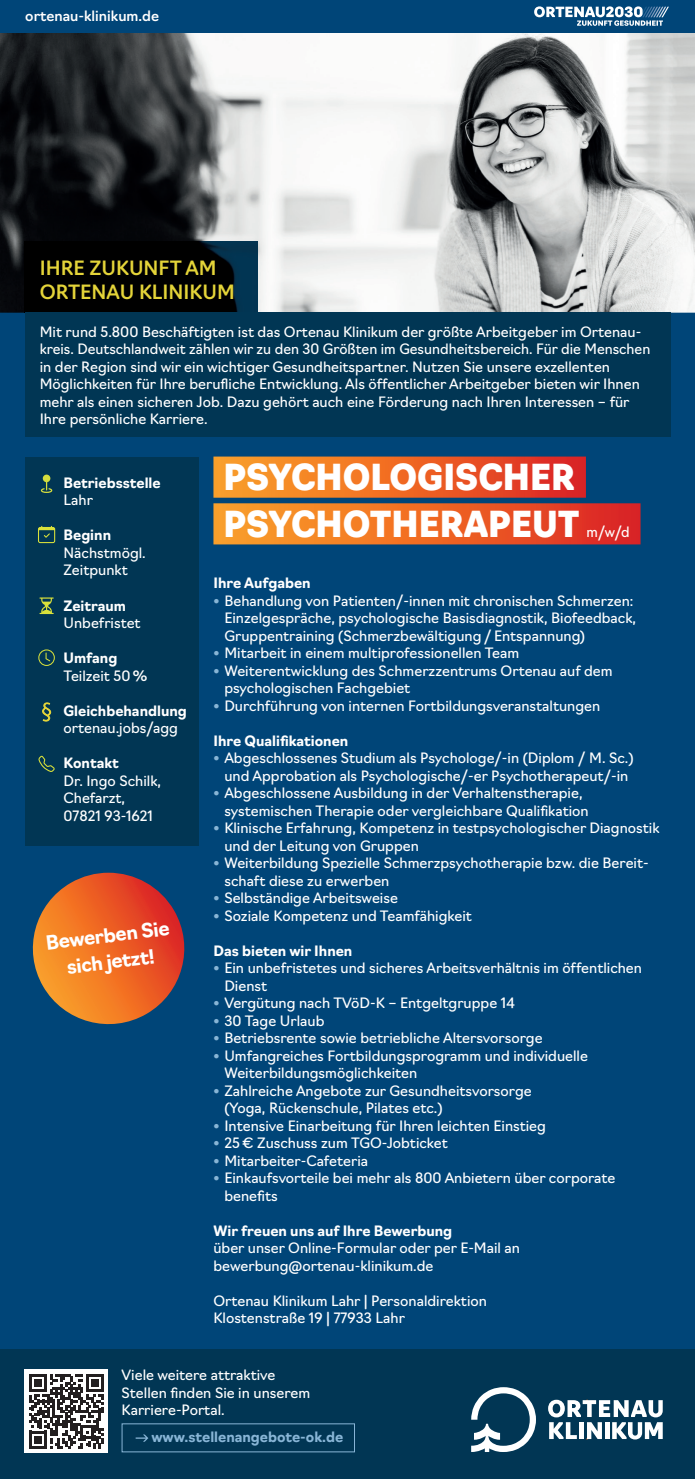
<style>
.page{position:relative;width:695px;height:1479px;background:#fff}
.page>*{position:absolute;margin:0;border:0;box-sizing:border-box;transform-origin:0 0}
.t1{font:900 35px/46.7px "Navigo";color:#fff}
.t2{font:500 19.25px/24.5px "Navigo";color:#e4d439}
.t3{font:700 19.25px/26.2px "Navigo";color:#fff;text-align:center}
.t4{font:14px/17.5px "Navigo";color:#fff}
.t5{font:700 14px "Navigo";color:#fff}
.t6{font:700 14px "Navigo";color:#88b5d6}
.t7{font:500 14px "Navigo";color:#fff}
.s1{font-family:"Dax Pro";font-weight:700;font-stretch:expanded;color:#88b5d6}
</style>
<div class="page">
<div style="left:0;top:313px;width:694px;height:1058px;background:#004578"></div>
<img style="left:0;top:32px;width:694px;height:281px">
<div style="left:213px;top:456px;width:373px;height:41px;background:linear-gradient(to right,#fda728,#dd2523)"></div>
<div style="left:213px;top:503px;width:427px;height:41px;background:linear-gradient(to right,#fda728,#dd2623)"></div>
<div style="left:0;top:1349px;width:694px;height:129px;background:#013654"></div>
<div style="left:25px;top:1369px;width:83px;height:83px;background:#fff"></div>
<svg style="left:29px;top:1374px;width:75px;height:74px"></svg>
<svg style="left:136px;top:1434px;width:12px;height:7px"></svg>
<div style="left:122px;top:1423px;width:233px;height:29px;border:1px solid #88b5d6"></div>
<svg style="left:471px;top:1387px;width:65px;height:64px"></svg>
<svg style="left:548px;top:1399px;width:114px;height:40px"></svg>
<div style="left:25px;top:456px;width:173px;height:389px;background:#013654"></div>
<div style="left:43px;top:474px;width:7px;height:8px;background:#d4dd3e;border-radius:50%"></div>
<svg style="left:41px;top:478px;width:11px;height:15px"></svg>
<svg style="left:38px;top:526px;width:17px;height:17px"></svg>
<svg style="left:39px;top:597px;width:15px;height:17px"></svg>
<svg style="left:38px;top:649px;width:17px;height:17px"></svg>
<svg style="left:42px;top:702px;width:9px;height:19px"></svg>
<svg style="left:38px;top:755px;width:17px;height:17px"></svg>
<svg style="left:32px;top:872px;width:153px;height:153px"></svg>
<img style="left:25px;top:242px;width:232px;height:71px">
<div style="left:25px;top:313px;width:645px;height:124px;background:#013654"></div>
<div style="left:0;top:0;width:694px;height:32px;background:#004578"></div>
<svg style="left:534px;top:6px;width:134px;height:20px"></svg>
<p class="t7" style="left:25px;top:5px;width:135px">ortenau-klinikum.de</p>
<h2 class="t2" style="left:40px;top:254px;width:196px">IHRE ZUKUNFT AM<br>ORTENAU KLINIKUM</h2>
<p class="t4" style="left:40px;top:321px;width:612px">Mit rund 5.800 Beschäftigten ist das Ortenau Klinikum der größte Arbeitgeber im Ortenau&shy;kreis. Deutschlandweit zählen wir zu den 30 Größten im Gesundheitsbereich. Für die Menschen in der Region sind wir ein wichtiger Gesundheitspartner. Nutzen Sie unsere exzellenten Möglichkeiten für Ihre berufliche Entwicklung. Als öffentlicher Arbeitgeber bieten wir Ihnen mehr als einen sicheren Job. Dazu gehört auch eine Förderung nach Ihren Interessen – für Ihre persönliche Karriere.</p>
<p class="t5" style="left:63px;top:472px;width:99px">Betriebsstelle</p>
<p class="t4" style="left:63px;top:490px;width:31px">Lahr</p>
<p class="t5" style="left:63px;top:524px;width:49px">Beginn</p>
<p class="t4" style="left:63px;top:543px;width:84px">Nächstmögl.<br>Zeitpunkt</p>
<p class="t5" style="left:63px;top:594px;width:64px">Zeitraum</p>
<p class="t4" style="left:63px;top:613px;width:79px">Unbefristet</p>
<p class="t5" style="left:63px;top:647px;width:55px">Umfang</p>
<p class="t4" style="left:63px;top:665px;width:85px">Teilzeit 50 %</p>
<p class="t5" style="left:63px;top:699px;width:125px">Gleichbehandlung</p>
<p class="t4" style="left:63px;top:718px;width:116px">ortenau.jobs/agg</p>
<p class="t5" style="left:63px;top:752px;width:57px">Kontakt</p>
<p class="t4" style="left:63px;top:770px;width:99px">Dr. Ingo Schilk,<br>Chefarzt,<br>07821 93-1621</p>
<h2 class="t3" style="left:44px;top:928px;width:126px;rotate:-7deg">Bewerben Sie sich jetzt!</h2>
<h1 class="t1" style="left:223px;top:451px;width:358px">PSYCHOLOGISCHER<br>PSYCHOTHERAPEUT</h1>
<p class="t4" style="left:586px;top:522px;width:45px">m/w/d</p>
<p class="t5" style="left:213px;top:572px;width:99px">Ihre Aufgaben</p>
<p class="t4" style="left:224px;top:590px;width:413px;text-indent:-11px"><span class="s1">•</span> Behandlung von Patienten/-innen mit chronischen Schmerzen:<br>Einzelgespräche, psychologische Basisdiagnostik, Biofeedback,<br>Gruppentraining (Schmerzbewältigung / Entspannung)</p>
<p class="t4" style="left:213px;top:643px;width:307px"><span class="s1">•</span> Mitarbeit in einem multiprofessionellen Team</p>
<p class="t4" style="left:224px;top:660px;width:389px;text-indent:-11px"><span class="s1">•</span> Weiterentwicklung des Schmerzzentrums Ortenau auf dem psychologischen Fachgebiet</p>
<p class="t4" style="left:213px;top:695px;width:388px"><span class="s1">•</span> Durchführung von internen Fortbildungsveranstaltungen</p>
<p class="t5" style="left:213px;top:729px;width:136px">Ihre Qualifikationen</p>
<p class="t4" style="left:213px;top:748px;width:421px;text-align:center"><span class="s1">•</span> Abgeschlossenes Studium als Psychologe/-in (Diplom / M. Sc.) und Approbation als Psychologische/-er Psychotherapeut/-in</p>
<p class="t4" style="left:224px;top:783px;width:366px;text-indent:-11px"><span class="s1">•</span> Abgeschlossene Ausbildung in der Verhaltenstherapie, systemischen Therapie oder vergleichbare Qualifikation</p>
<p class="t4" style="left:224px;top:818px;width:436px;text-indent:-11px"><span class="s1">•</span> Klinische Erfahrung, Kompetenz in testpsychologischer Diagnostik und der Leitung von Gruppen</p>
<p class="t4" style="left:224px;top:853px;width:426px;text-indent:-11px"><span class="s1">•</span> Weiterbildung Spezielle Schmerzpsychotherapie bzw. die Bereit&shy;schaft diese zu erwerben</p>
<p class="t4" style="left:213px;top:888px;width:186px"><span class="s1">•</span> Selbständige Arbeitsweise</p>
<p class="t4" style="left:213px;top:905px;width:260px"><span class="s1">•</span> Soziale Kompetenz und Teamfähigkeit</p>
<p class="t5" style="left:213px;top:939px;width:140px">Das bieten wir Ihnen</p>
<p class="t4" style="left:224px;top:958px;width:419px;text-indent:-11px"><span class="s1">•</span> Ein unbefristetes und sicheres Arbeitsverhältnis im öffentlichen<br>Dienst</p>
<p class="t4" style="left:213px;top:993px;width:303px"><span class="s1">•</span> Vergütung nach TVöD-K – Entgeltgruppe 14</p>
<p class="t4" style="left:213px;top:1010px;width:112px"><span class="s1">•</span> 30 Tage Urlaub</p>
<p class="t4" style="left:213px;top:1028px;width:330px"><span class="s1">•</span> Betriebsrente sowie betriebliche Altersvorsorge</p>
<p class="t4" style="left:224px;top:1045px;width:365px;text-indent:-11px"><span class="s1">•</span> Umfangreiches Fortbildungsprogramm und individuelle<br>Weiterbildungsmöglichkeiten</p>
<p class="t4" style="left:224px;top:1080px;width:309px;text-indent:-11px"><span class="s1">•</span> Zahlreiche Angebote zur Gesundheitsvorsorge (Yoga, Rückenschule, Pilates etc.)</p>
<p class="t4" style="left:213px;top:1115px;width:334px"><span class="s1">•</span> Intensive Einarbeitung für Ihren leichten Einstieg</p>
<p class="t4" style="left:213px;top:1133px;width:236px"><span class="s1">•</span> 25 € Zuschuss zum TGO-Jobticket</p>
<p class="t4" style="left:213px;top:1150px;width:156px"><span class="s1">•</span> Mitarbeiter-Cafeteria</p>
<p class="t4" style="left:224px;top:1168px;width:392px;text-indent:-11px"><span class="s1">•</span> Einkaufsvorteile bei mehr als 800 Anbietern über corporate benefits</p>
<p class="t5" style="left:213px;top:1219px;width:240px">Wir freuen uns auf Ihre Bewerbung</p>
<p class="t4" style="left:213px;top:1238px;width:308px">über unser Online-Formular oder per E-Mail an bewerbung@ortenau-klinikum.de</p>
<p class="t4" style="left:213px;top:1290px;width:275px">Ortenau Klinikum Lahr | Personaldirektion<br>Klostenstraße 19 | 77933 Lahr</p>
<p class="t4" style="left:122px;top:1365px;width:190px">Viele weitere attraktive<br>Stellen finden Sie in unserem<br>Karriere-Portal.</p>
<p class="t6" style="left:151px;top:1425px;width:193px">www.stellenangebote-ok.de</p>
</div>
